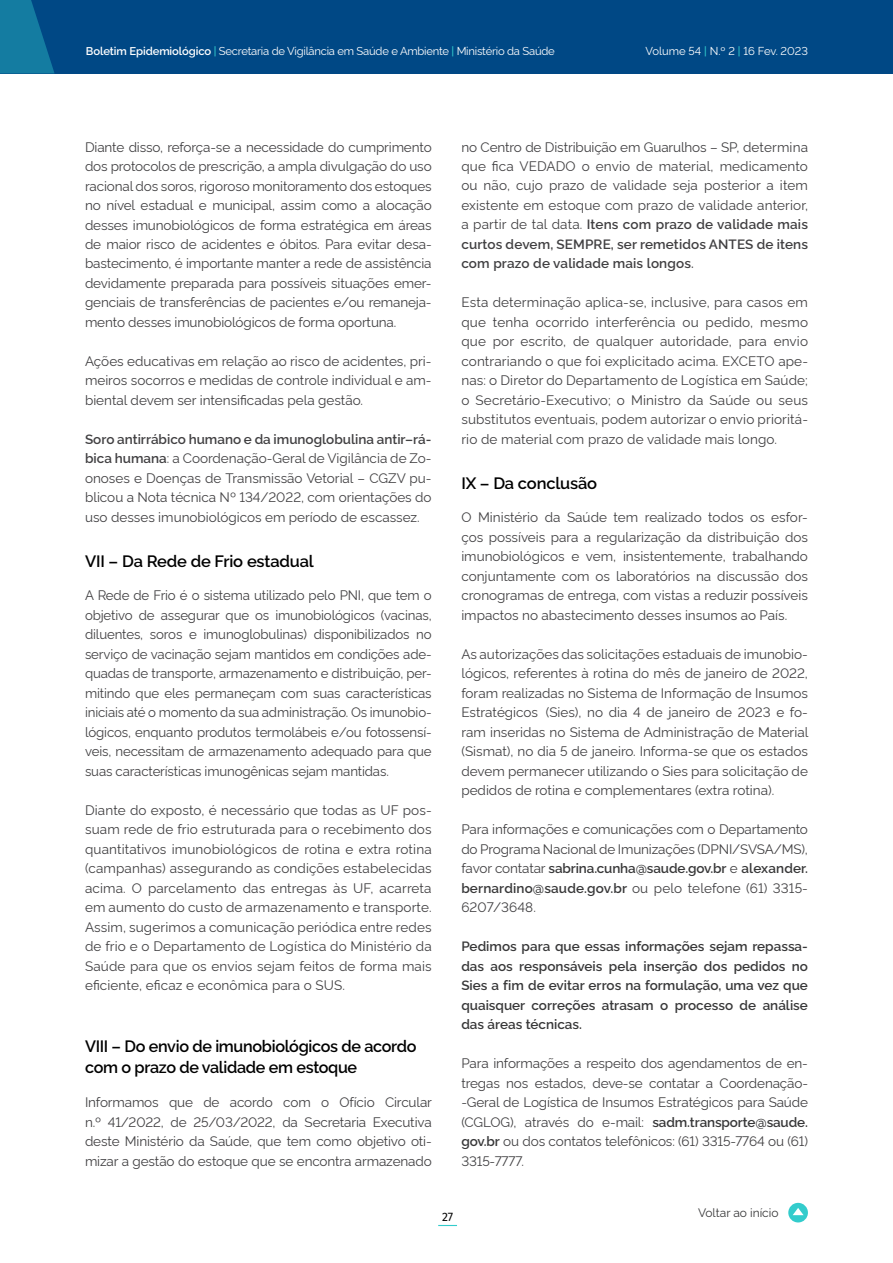
<style>
.page{position:relative;width:893px;height:1263px;background:#fff}
.page>*{position:absolute;margin:0;border:0;box-sizing:border-box;transform-origin:0 0}
.t1{font:600 16.5px/21px "Rawline";letter-spacing:-.02em;color:#000}
.t2{font:13.5px/19.5px "Rawline";color:#414042;text-align:justify}
.t3{font:600 13.5px/19.5px "Rawline";color:#383839;text-align:justify}
.t4{font:12px "Rawline";color:#383839}
.t5{font:12px "Fira Sans";color:#000}
.t6{font:11.25px "Rawline";letter-spacing:-.02em;color:#fff}
.t7{font:11.25px "Rawline";color:#fff}
.s1{font-weight:600}
.s2{font-weight:500;color:#3cc}
.s3{font-weight:500}
.s4{font-weight:600;color:#383839}
</style>
<div class="page">
<div style="left:0;top:0;width:893px;height:74px;background:#004885"></div>
<svg style="left:438px;top:1225px;width:19px;height:1px"></svg>
<svg style="left:0;top:0;width:55px;height:74px"></svg>
<div style="left:788px;top:1203px;width:20px;height:19px;background:#3cc;border-radius:50%"></div>
<svg style="left:793px;top:1208px;width:11px;height:7px"></svg>
<p class="t6" style="left:86px;top:42px;width:470px"><span class="s1">Boletim Epidemiológico</span> <span class="s2">|</span> Secretaria de Vigilância em Saúde e Ambiente <span class="s2">|</span> Ministério da Saúde</p>
<p class="t7" style="left:645px;top:43px;width:164px">Volume 54 <span class="s2">|</span> N.º 2 <span class="s2">|</span> 16 Fev. 2023</p>
<p class="t2" style="left:85px;top:136px;width:348px">Diante disso, reforça-se a necessidade do cumprimento dos protocolos de prescrição, a ampla divulgação do uso racional dos soros, rigoroso monitoramento dos estoques no nível estadual e municipal, assim como a alocação desses imunobiológicos de forma estratégica em áreas de maior risco de acidentes e óbitos. Para evitar desa&shy;bastecimento, é importante manter a rede de assistência devidamente preparada para possíveis situações emer&shy;genciais de transferências de pacientes e/ou remaneja&shy;mento desses imunobiológicos de forma oportuna.</p>
<p class="t2" style="left:85px;top:350px;width:348px">Ações educativas em relação ao risco de acidentes, pri&shy;meiros socorros e medidas de controle individual e am&shy;biental devem ser intensificadas pela gestão.</p>
<p class="t2" style="left:85px;top:428px;width:348px"><span class="s1">Soro antirrábico humano e da imunoglobulina antir–rá&shy;bica humana</span>: a Coordenação-Geral de Vigilância de Zo&shy;onoses e Doenças de Transmissão Vetorial – CGZV pu&shy;blicou a Nota técnica Nº 134/2022, com orientações do uso desses imunobiológicos em período de escassez.</p>
<p class="t1" style="left:85px;top:549px;width:230px">VII – Da Rede de Frio estadual</p>
<p class="t2" style="left:85px;top:584px;width:348px">A Rede de Frio é o sistema utilizado pelo PNI, que tem o objetivo de assegurar que os imunobiológicos (vacinas, diluentes, soros e imunoglobulinas) disponibilizados no serviço de vacinação sejam mantidos em condições ade&shy;quadas de transporte, armazenamento e distribuição, per&shy;mitindo que eles permaneçam com suas características iniciais até o momento da sua administração. Os imunobio&shy;lógicos, enquanto produtos termolábeis e/ou fotossensí&shy;veis, necessitam de armazenamento adequado para que suas características imunogênicas sejam mantidas.</p>
<p class="t2" style="left:85px;top:799px;width:348px">Diante do exposto, é necessário que todas as UF pos&shy;suam rede de frio estruturada para o recebimento dos quantitativos imunobiológicos de rotina e extra rotina (campanhas) assegurando as condições estabelecidas acima. O parcelamento das entregas às UF, acarreta em aumento do custo de armazenamento e transporte.<br>Assim, sugerimos a comunicação periódica entre redes de frio e o Departamento de Logística do Ministério da Saúde para que os envios sejam feitos de forma mais eficiente, eficaz e econômica para o SUS.</p>
<p class="t1" style="left:85px;top:1034px;width:333px">VIII – Do envio de imunobiológicos de acordo com o prazo de validade em estoque</p>
<p class="t2" style="left:85px;top:1091px;width:348px">Informamos que de acordo com o Ofício Circular n.º 41/2022, de 25/03/2022, da Secretaria Executiva deste Ministério da Saúde, que tem como objetivo oti&shy;mizar a gestão do estoque que se encontra armazenado</p>
<p class="t2" style="left:461px;top:136px;width:348px">no Centro de Distribuição em Guarulhos – SP, determina que fica VEDADO o envio de material, medicamento ou não, cujo prazo de validade seja posterior a item existente em estoque com prazo de validade anterior, a partir de tal data. <span class="s1">Itens com prazo de validade mais curtos devem, SEMPRE, ser remetidos ANTES de itens com prazo de validade mais longos</span><span class="s3">.</span></p>
<p class="t2" style="left:461px;top:292px;width:348px">Esta determinação aplica-se, inclusive, para casos em que tenha ocorrido interferência ou pedido, mesmo que por escrito, de qualquer autoridade, para envio contrariando o que foi explicitado acima. EXCETO ape&shy;nas: o Diretor do Departamento de Logística em Saúde; o Secretário-Executivo; o Ministro da Saúde ou seus substitutos eventuais, podem autorizar o envio prioritá&shy;rio de material com prazo de validade mais longo.</p>
<p class="t1" style="left:461px;top:471px;width:137px">IX – Da conclusão</p>
<p class="t2" style="left:461px;top:506px;width:348px">O Ministério da Saúde tem realizado todos os esfor&shy;ços possíveis para a regularização da distribuição dos imunobiológicos e vem, insistentemente, trabalhando conjuntamente com os laboratórios na discussão dos cronogramas de entrega, com vistas a reduzir possíveis impactos no abastecimento desses insumos ao País.</p>
<p class="t2" style="left:461px;top:643px;width:348px">As autorizações das solicitações estaduais de imunobio&shy;lógicos, referentes à rotina do mês de janeiro de 2022, foram realizadas no Sistema de Informação de Insumos Estratégicos (Sies), no dia 4 de janeiro de 2023 e fo&shy;ram inseridas no Sistema de Administração de Material (Sismat), no dia 5 de janeiro. Informa-se que os estados devem permanecer utilizando o Sies para solicitação de pedidos de rotina e complementares (extra rotina).</p>
<p class="t2" style="left:461px;top:818px;width:348px">Para informações e comunicações com o Departamento do Programa Nacional de Imunizações (DPNI/SVSA/MS), favor contatar <span class="s4">sabrina.cunha@saude.gov.br</span> e <span class="s4">alexander. bernardino@saude.gov.br</span> ou pelo telefone (61) 3315- 6207/3648.</p>
<p class="t3" style="left:461px;top:935px;width:348px">Pedimos para que essas informações sejam repassa&shy;das aos responsáveis pela inserção dos pedidos no Sies a fim de evitar erros na formulação, uma vez que quaisquer correções atrasam o processo de análise das áreas técnicas.</p>
<p class="t2" style="left:461px;top:1052px;width:348px">Para informações a respeito dos agendamentos de en&shy;tregas nos estados, deve-se contatar a Coordenação--Geral de Logística de Insumos Estratégicos para Saúde (CGLOG), através do e-mail: <span class="s4">sadm.transporte@saude. gov.br</span> ou dos contatos telefônicos: (61) 3315-7764 ou (61)<br>3315-7777.</p>
<p class="t5" style="left:442px;top:1207px;width:13px">27</p>
<p class="t4" style="left:698px;top:1203px;width:82px">Voltar ao início</p>
</div>
